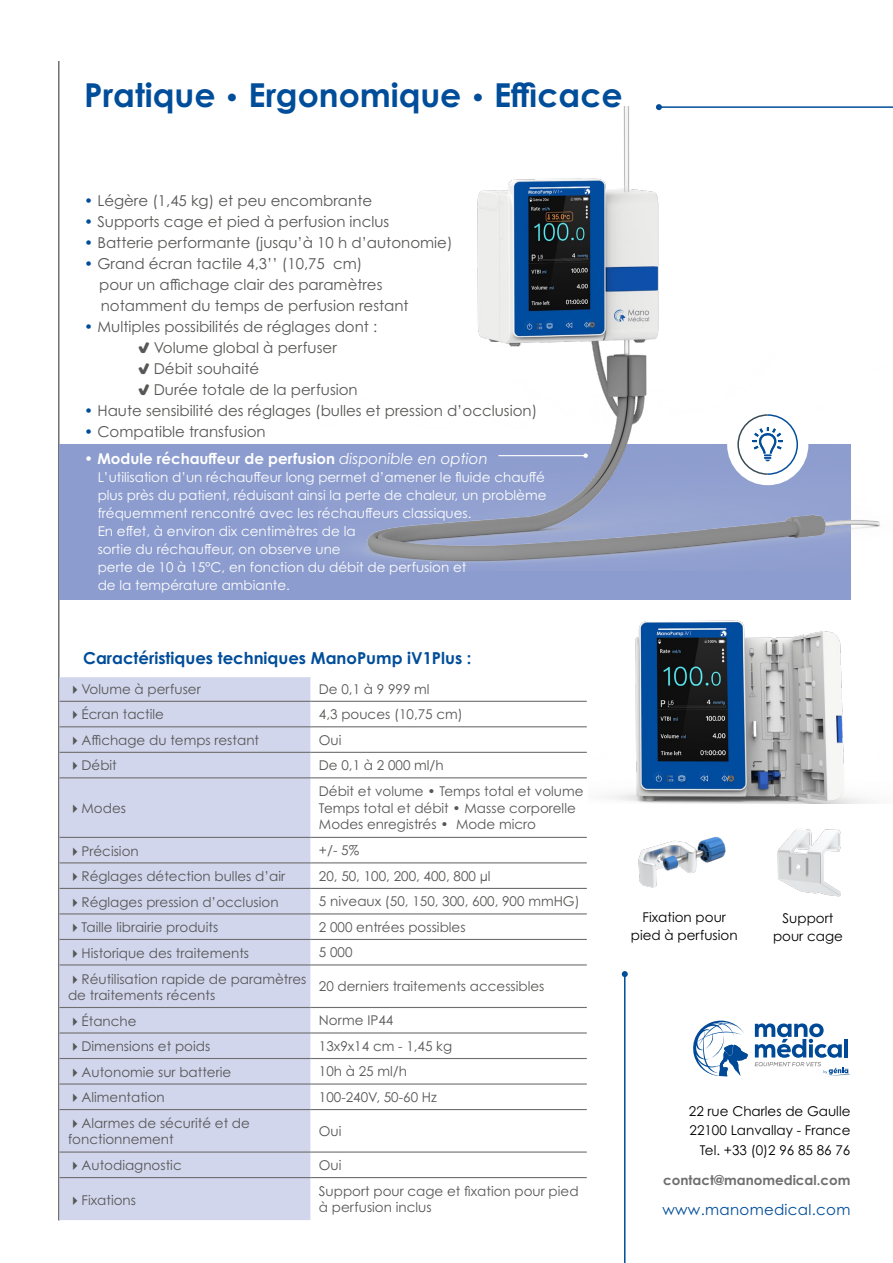
<style>
.page{position:relative;width:893px;height:1263px;background:#fff}
.page>*{position:absolute;margin:0;border:0;box-sizing:border-box;transform-origin:0 0}
.Titre_bleu{font:700 33px "Century Gothic Pro";color:#004d9a}
.paragraphe{font:700 16.5px "Century Gothic Pro";color:#004d9a}
.paragraphe-2{font:15px "Century Gothic Pro";color:#575756}
.paragraphe-3{font:700 15px "Century Gothic Pro";color:#fff}
.t1{font:15px "Century Gothic Pro";letter-spacing:.02em;color:#004d9a}
.paragraphe-4{font:13.5px "Century Gothic Pro";color:#575756}
.paragraphe-5{font:13.5px/18px "Century Gothic Pro";color:#fff;text-align:justify}
.paragraphe-6{font:13.5px/18px "Century Gothic Pro";color:#000;text-align:center}
.t2{font:700 13.5px "Century Gothic Pro";color:#706f6f}
.s1{font-family:"Kessel 105 W00"}
.s2{color:#004d9a}
.s3{font-family:"Coiny"}
.s4{font-weight:400}
.s5{font-weight:400;font-style:italic}
</style>
<div class="page">
<hr style="left:58px;top:43px;width:2px;height:1177px;background:#706f6f">
<div style="left:59px;top:444px;width:791px;height:156px;background:#8c9cce"></div>
<hr style="left:659px;top:106px;width:234px;height:2px;background:#004d9a">
<svg style="left:656px;top:104px;width:6px;height:3px"></svg>
<img style="left:608px;top:583px;width:262px;height:221px">
<div style="left:45px;top:20px;width:39px;height:41px;background:#fff"></div>
<img style="left:638px;top:836px;width:88px;height:52px">
<div style="left:60px;top:677px;width:250px;height:543px;background:#d2d6ed"></div>
<hr style="left:60px;top:701px;width:250px;height:1px;background:#706f6f">
<hr style="left:310px;top:701px;width:277px;height:1px;background:#706f6f">
<hr style="left:60px;top:726px;width:250px;height:1px;background:#706f6f">
<hr style="left:310px;top:726px;width:277px;height:1px;background:#706f6f">
<hr style="left:60px;top:752px;width:250px;height:1px;background:#706f6f">
<hr style="left:310px;top:752px;width:277px;height:1px;background:#706f6f">
<hr style="left:60px;top:777px;width:250px;height:1px;background:#706f6f">
<hr style="left:310px;top:777px;width:277px;height:1px;background:#706f6f">
<hr style="left:60px;top:837px;width:250px;height:1px;background:#706f6f">
<hr style="left:310px;top:837px;width:277px;height:1px;background:#706f6f">
<hr style="left:60px;top:862px;width:250px;height:1px;background:#706f6f">
<hr style="left:310px;top:862px;width:277px;height:1px;background:#706f6f">
<hr style="left:60px;top:888px;width:250px;height:1px;background:#706f6f">
<hr style="left:310px;top:888px;width:277px;height:1px;background:#706f6f">
<hr style="left:60px;top:913px;width:250px;height:1px;background:#706f6f">
<hr style="left:310px;top:913px;width:277px;height:1px;background:#706f6f">
<hr style="left:60px;top:939px;width:250px;height:1px;background:#706f6f">
<hr style="left:310px;top:939px;width:277px;height:1px;background:#706f6f">
<hr style="left:60px;top:964px;width:250px;height:1px;background:#706f6f">
<hr style="left:310px;top:964px;width:277px;height:1px;background:#706f6f">
<hr style="left:60px;top:1007px;width:250px;height:1px;background:#706f6f">
<hr style="left:310px;top:1007px;width:277px;height:1px;background:#706f6f">
<hr style="left:60px;top:1032px;width:250px;height:1px;background:#706f6f">
<hr style="left:310px;top:1032px;width:277px;height:1px;background:#706f6f">
<hr style="left:60px;top:1058px;width:250px;height:1px;background:#706f6f">
<hr style="left:310px;top:1058px;width:277px;height:1px;background:#706f6f">
<hr style="left:60px;top:1083px;width:250px;height:1px;background:#706f6f">
<hr style="left:310px;top:1083px;width:277px;height:1px;background:#706f6f">
<hr style="left:60px;top:1109px;width:250px;height:1px;background:#706f6f">
<hr style="left:310px;top:1109px;width:277px;height:1px;background:#706f6f">
<hr style="left:60px;top:1151px;width:250px;height:1px;background:#706f6f">
<hr style="left:310px;top:1151px;width:277px;height:1px;background:#706f6f">
<hr style="left:60px;top:1177px;width:250px;height:1px;background:#706f6f">
<hr style="left:310px;top:1177px;width:277px;height:1px;background:#706f6f">
<img style="left:777px;top:829px;width:64px;height:68px">
<svg style="left:693px;top:1020px;width:55px;height:56px"></svg>
<svg style="left:755px;top:1023px;width:95px;height:53px"></svg>
<hr style="left:624px;top:974px;width:1px;height:289px;background:#004d9a">
<svg style="left:622px;top:971px;width:6px;height:6px"></svg>
<img style="left:350px;top:107px;width:543px;height:464px">
<p class="Titre_bleu" style="left:84px;top:74px;width:540px">Pratique <span class="s1">•</span> Ergonomique <span class="s1">•</span> Efficace</p>
<p class="paragraphe-2" style="left:84px;top:191px;width:289px"><span class="s2">•</span> Légère (1,45 kg) et peu encombrante</p>
<p class="paragraphe-2" style="left:84px;top:212px;width:307px"><span class="s2">•</span> Supports cage et pied à perfusion inclus</p>
<p class="paragraphe-2" style="left:84px;top:233px;width:370px"><span class="s2">•</span> Batterie performante (jusqu’à 10 h d’autonomie)</p>
<p class="paragraphe-2" style="left:84px;top:254px;width:280px"><span class="s2">•</span> Grand écran tactile 4,3’’ (10,75 cm)</p>
<p class="paragraphe-2" style="left:99px;top:275px;width:285px">pour un affichage clair des paramètres</p>
<p class="paragraphe-2" style="left:101px;top:296px;width:310px">notamment du temps de perfusion restant</p>
<p class="paragraphe-2" style="left:84px;top:317px;width:295px"><span class="s2">•</span> Multiples possibilités de réglages dont :</p>
<p class="paragraphe-2" style="left:138px;top:338px;width:200px"><span class="s3">√</span> Volume global à perfuser</p>
<p class="paragraphe-2" style="left:138px;top:359px;width:123px"><span class="s3">√</span> Débit souhaité</p>
<p class="paragraphe-2" style="left:138px;top:380px;width:221px"><span class="s3">√</span> Durée totale de la perfusion</p>
<p class="paragraphe-2" style="left:84px;top:401px;width:454px"><span class="s2">•</span> Haute sensibilité des réglages (bulles et pression d’occlusion)</p>
<p class="paragraphe-2" style="left:84px;top:422px;width:183px"><span class="s2">•</span> Compatible transfusion</p>
<p class="paragraphe-3" style="left:84px;top:449px;width:405px"><span class="s4">•</span> Module réchauffeur de perfusion <span class="s5">disponible en option</span></p>
<p class="paragraphe-5" style="left:98px;top:468px;width:450px">L’utilisation d’un réchauffeur long permet d’amener le fluide chauffé plus près du patient, réduisant ainsi la perte de chaleur, un problème fréquemment rencontré avec les réchauffeurs classiques.</p>
<p class="paragraphe-5" style="left:98px;top:522px;width:259px">En effet, à environ dix centimètres de la</p>
<p class="paragraphe-5" style="left:98px;top:540px;width:245px">sortie du réchauffeur, on observe une</p>
<p class="paragraphe-5" style="left:98px;top:558px;width:370px">perte de 10 à 15°C, en fonction du débit de perfusion et</p>
<p class="paragraphe-5" style="left:98px;top:576px;width:194px">de la température ambiante.</p>
<p class="paragraphe" style="left:83px;top:648px;width:390px">Caractéristiques techniques ManoPump iV1Plus :</p>
<p class="paragraphe-4" style="left:68px;top:681px;width:134px">✔Volume à perfuser</p>
<p class="paragraphe-4" style="left:319px;top:681px;width:112px">De 0,1 à 9 999 ml</p>
<p class="paragraphe-4" style="left:68px;top:706px;width:98px">✔Écran tactile</p>
<p class="paragraphe-4" style="left:319px;top:706px;width:145px">4,3 pouces (10,75 cm)</p>
<p class="paragraphe-4" style="left:68px;top:732px;width:193px">✔Affichage du temps restant</p>
<p class="paragraphe-4" style="left:319px;top:731px;width:24px">Oui</p>
<p class="paragraphe-4" style="left:68px;top:757px;width:50px">✔Débit</p>
<p class="paragraphe-4" style="left:319px;top:757px;width:126px">De 0,1 à 2 000 ml/h</p>
<p class="paragraphe-4" style="left:68px;top:800px;width:60px">✔Modes</p>
<p class="paragraphe-4" style="left:319px;top:783px;width:266px">Débit et volume • Temps total et volume</p>
<p class="paragraphe-4" style="left:319px;top:799px;width:258px">Temps total et débit • Masse corporelle</p>
<p class="paragraphe-4" style="left:319px;top:816px;width:219px">Modes enregistrés • Mode micro</p>
<p class="paragraphe-4" style="left:68px;top:842px;width:72px">✔Précision</p>
<p class="paragraphe-4" style="left:319px;top:842px;width:42px">+/- 5%</p>
<p class="paragraphe-4" style="left:68px;top:868px;width:219px">✔Réglages détection bulles d’air</p>
<p class="paragraphe-4" style="left:319px;top:867px;width:173px">20, 50, 100, 200, 400, 800 µl</p>
<p class="paragraphe-4" style="left:68px;top:893px;width:212px">✔Réglages pression d’occlusion</p>
<p class="paragraphe-4" style="left:319px;top:893px;width:262px">5 niveaux (50, 150, 300, 600, 900 mmHG)</p>
<p class="paragraphe-4" style="left:68px;top:919px;width:152px">✔Taille librairie produits</p>
<p class="paragraphe-4" style="left:319px;top:918px;width:148px">2 000 entrées possibles</p>
<p class="paragraphe-4" style="left:68px;top:944px;width:183px">✔Historique des traitements</p>
<p class="paragraphe-4" style="left:319px;top:944px;width:35px">5 000</p>
<p class="paragraphe-4" style="left:68px;top:970px;width:240px">✔Réutilisation rapide de paramètres</p>
<p class="paragraphe-4" style="left:68px;top:987px;width:149px">de traitements récents</p>
<p class="paragraphe-4" style="left:319px;top:978px;width:227px">20 derniers traitements accessibles</p>
<p class="paragraphe-4" style="left:68px;top:1012px;width:70px">✔Étanche</p>
<p class="paragraphe-4" style="left:319px;top:1012px;width:76px">Norme IP44</p>
<p class="paragraphe-4" style="left:68px;top:1038px;width:144px">✔Dimensions et poids</p>
<p class="paragraphe-4" style="left:319px;top:1038px;width:135px">13x9x14 cm - 1,45 kg</p>
<p class="paragraphe-4" style="left:68px;top:1063px;width:165px">✔Autonomie sur batterie</p>
<p class="paragraphe-4" style="left:319px;top:1063px;width:90px">10h à 25 ml/h</p>
<p class="paragraphe-4" style="left:68px;top:1089px;width:98px">✔Alimentation</p>
<p class="paragraphe-4" style="left:319px;top:1089px;width:119px">100-240V, 50-60 Hz</p>
<p class="paragraphe-4" style="left:68px;top:1115px;width:183px">✔Alarmes de sécurité et de</p>
<p class="paragraphe-4" style="left:68px;top:1131px;width:107px">fonctionnement</p>
<p class="paragraphe-4" style="left:319px;top:1123px;width:24px">Oui</p>
<p class="paragraphe-4" style="left:68px;top:1157px;width:115px">✔Autodiagnostic</p>
<p class="paragraphe-4" style="left:319px;top:1157px;width:24px">Oui</p>
<p class="paragraphe-4" style="left:68px;top:1191px;width:70px">✔Fixations</p>
<p class="paragraphe-4" style="left:319px;top:1183px;width:261px">Support pour cage et fixation pour pied</p>
<p class="paragraphe-4" style="left:319px;top:1199px;width:114px">à perfusion inclus</p>
<p class="paragraphe-6" style="left:631px;top:908px;width:108px">Fixation pour pied à perfusion</p>
<p class="paragraphe-6" style="left:782px;top:909px;width:52px">Support</p>
<p class="paragraphe-6" style="left:773px;top:927px;width:71px">pour cage</p>
<p class="paragraphe-6" style="left:689px;top:1101px;width:163px">22 rue Charles de Gaulle</p>
<p class="paragraphe-6" style="left:689px;top:1121px;width:162px">22100 Lanvallay - France</p>
<p class="paragraphe-6" style="left:700px;top:1140px;width:152px">Tel. +33 (0)2 96 85 86 76</p>
<p class="t2" style="left:663px;top:1171px;width:189px">contact@manomedical.com</p>
<p class="t1" style="left:662px;top:1200px;width:190px">www.manomedical.com</p>
</div>
